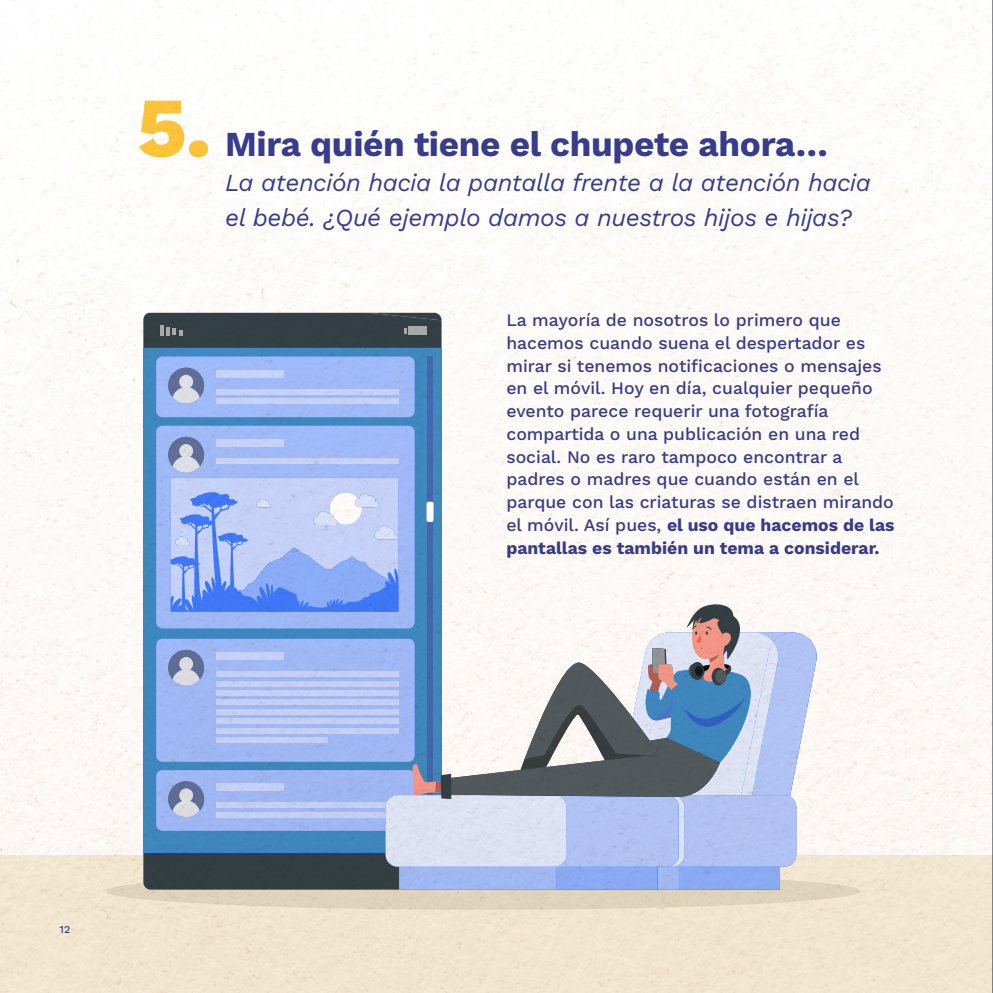
<style>
.page{position:relative;width:993px;height:993px;background:#fff}
.page>*{position:absolute;margin:0;border:0;box-sizing:border-box;transform-origin:0 0}
.t1{font:800 84.52px "Work Sans";color:#fec53a}
.t2{font:700 35px "Work Sans";letter-spacing:-.01em;color:#383d8f}
.t3{font:italic 24.5px/35px "Work Sans";letter-spacing:-.015em;color:#383d8f}
.t4{font:500 17.5px/22.8px "Work Sans";color:#383d8f}
.t5{font:500 10.5px "Work Sans";color:#383d8f}
.s1{font-weight:700}
</style>
<div class="page">
<hr style="left:992px;top:0;width:1px;height:992px;background:#0a2136">
<img style="left:0;top:0;width:992px;height:992px">
<h1 class="t1" style="left:137px;top:79px;width:75px">5.</h1>
<h2 class="t2" style="left:225px;top:124px;width:604px">Mira quién tiene el chupete ahora…</h2>
<h3 class="t3" style="left:225px;top:164px;width:647px">La atención hacia la pantalla frente a la atención hacia el bebé. ¿Qué ejemplo damos a nuestros hijos e hijas?</h3>
<p class="t4" style="left:506px;top:309px;width:389px">La mayoría de nosotros lo primero que hacemos cuando suena el despertador es mirar si tenemos notificaciones o mensajes en el móvil. Hoy en día, cualquier pequeño evento parece requerir una fotografía compartida o una publicación en una red social. No es raro tampoco encontrar a padres o madres que cuando están en el parque con las criaturas se distraen mirando el móvil. Así pues, <span class="s1">el uso que hacemos de las pantallas es también un tema a considerar.</span></p>
<p class="t5" style="left:60px;top:923px;width:12px">12</p>
</div>
